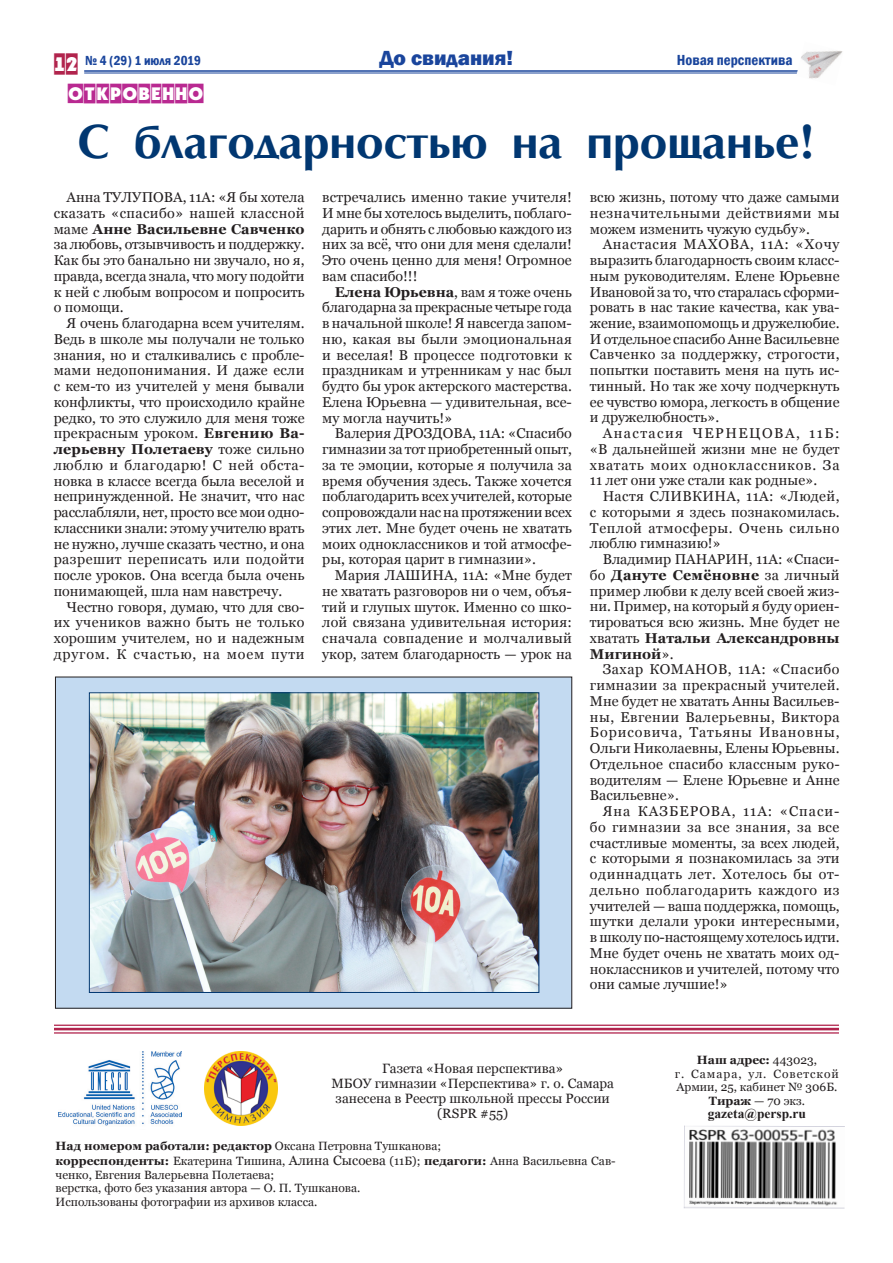
<style>
.page{position:relative;width:893px;height:1263px;background:#fff}
.page>*{position:absolute;margin:0;border:0;box-sizing:border-box;transform-origin:0 0}
.t1{font:700 48px "AG Opt Cyrillic";color:#013771}
.t2{font:800 21px "Franklin Gothic";color:#1a459c}
.t3{font:19.5px "a Plakat Titul Cm";color:#b1244d}
.t4{font:18px "a Plakat Titul Cm";color:#b92991}
.t5{font:600 condensed 15px "Franklin Gothic";color:#1a459c}
.t6{font:14.25px/15.8px "Georgia";color:#231f20;text-align:justify}
.t7{font:14.25px "Georgia";letter-spacing:.02em;color:#231f20}
.t8{font:700 14.25px "Georgia";letter-spacing:.005em;color:#231f20}
.t9{font:14.25px "Georgia";letter-spacing:.025em;color:#231f20}
.t10{font:14.25px "Georgia";letter-spacing:.035em;color:#231f20}
.t11{font:14.25px "Georgia";letter-spacing:.055em;color:#231f20}
.t12{font:14.25px "Georgia";letter-spacing:.04em;color:#231f20}
.t13{font:14.25px "Georgia";letter-spacing:.045em;color:#231f20}
.t14{font:14.25px "Georgia";letter-spacing:.065em;color:#231f20}
.t15{font:14.25px "Georgia";letter-spacing:.1em;color:#231f20}
.t16{font:14.25px "Georgia";letter-spacing:.05em;color:#231f20}
.t17{font:13.5px/15px "Georgia";color:#231f20;text-align:center}
.t18{font:700 13.5px "Times New Roman";color:#231f20}
.t19{font:600 condensed 13.5px "Franklin Gothic";color:#1a459c}
.t20{font:12px/13.5px "Georgia";color:#231f20}
.s1{font-weight:700}
.s2{font-weight:400}
.s3{font-size:13.5px}
</style>
<div class="page">
<hr style="left:54px;top:1024px;width:785px;height:2px;background:#b1244d">
<hr style="left:54px;top:1028px;width:785px;height:2px;background:#b1244d">
<hr style="left:54px;top:1032px;width:785px;height:1px;background:#b1244d">
<img style="left:684px;top:1125px;width:161px;height:84px">
<hr style="left:84px;top:70px;width:714px;height:2px;background:#1a459c">
<hr style="left:84px;top:73px;width:714px;height:1px;background:#1a459c">
<img style="left:796px;top:51px;width:47px;height:28px">
<img style="left:204px;top:1052px;width:74px;height:74px">
<img style="left:59px;top:1051px;width:122px;height:75px">
<div style="left:55px;top:677px;width:517px;height:331px;background:#c3daf1"></div>
<img style="left:91px;top:694px;width:446px;height:297px">
<div style="left:89px;top:692px;width:450px;height:301px;border:1px solid #013771"></div>
<h3 class="t3" style="left:54px;top:54px;width:26px">12</h3>
<h2 class="t2" style="left:380px;top:45px;width:135px">До свидания!</h2>
<p class="t5" style="left:677px;top:49px;width:117px">Новая перспектива</p>
<p class="t4" style="left:67px;top:83px;width:138px">откровенно</p>
<h1 class="t1" style="left:78px;top:115px;width:738px">С благодарностью на прощанье!</h1>
<p class="t6" style="left:66px;top:190px;width:57px">Анна Тулупова</p>
<p class="t19" style="left:85px;top:51px;width:117px">№ 4 (29) 1 июля 2019</p>
<p class="t6" style="left:54px;top:190px;width:252px;text-indent:129px">, 11А: «Я бы хотела сказать «спасибо» нашей классной маме <span class="s1">Анне Васильевне Савченко </span>за любовь, отзывчивость и поддержку.<br>Как бы это банально ни звучало, но я, правда, всегда знала, что могу подойти к ней с любым вопросом и попросить о помощи.</p>
<p class="t6" style="left:54px;top:316px;width:252px;text-indent:13px">Я очень благодарна всем учителям.<br>Ведь в школе мы получали не только знания, но и сталкивались с пробле&shy;мами недопонимания. И даже если с кем-то из учителей у меня бывали конфликты, что происходило крайне редко, то это служило для меня тоже прекрасным уроком. <span class="s1">Евгению Ва&shy;лерьевну Полетаеву</span> тоже сильно люблю и благодарю! С ней обста&shy;новка в классе всегда была веселой и непринужденной. Не значит, что нас расслабляли, нет, просто все мои одно&shy;классники знали: этому учителю врать не нужно, лучше сказать честно, и она разрешит переписать или подойти после уроков. Она всегда была очень понимающей, шла нам навстречу.</p>
<p class="t6" style="left:54px;top:599px;width:252px;text-indent:13px">Честно говоря, думаю, что для сво&shy;их учеников важно быть не только хорошим учителем, но и надежным другом. К счастью, на моем пути</p>
<p class="t6" style="left:322px;top:190px;width:251px">встречались именно такие учителя!<br>И мне бы хотелось выделить, поблаго&shy;дарить и обнять с любовью каждого из них за всё, что они для меня сделали!<br>Это очень ценно для меня! Огромное вам спасибо!!!</p>
<p class="t6" style="left:335px;top:284px;width:238px"><span class="s1">Елена Юрьевна</span>, вам я тоже очень</p>
<p class="t6" style="left:322px;top:300px;width:251px">благодарна за прекрасные четыре года</p>
<p class="t6" style="left:322px;top:316px;width:251px">в начальной школе! Я навсегда запом-</p>
<p class="t7" style="left:322px;top:330px;width:251px">ню, какая вы были эмоциональная</p>
<p class="t6" style="left:322px;top:347px;width:251px">и веселая! В процессе подготовки к</p>
<p class="t6" style="left:322px;top:363px;width:251px">праздникам и утренникам у нас был</p>
<p class="t6" style="left:322px;top:379px;width:251px">будто бы урок актерского мастерства.</p>
<p class="t6" style="left:322px;top:394px;width:251px">Елена Юрьевна — удивительная, все-</p>
<p class="t6" style="left:322px;top:410px;width:132px">му могла научить!»</p>
<p class="t6" style="left:335px;top:426px;width:81px">Валерия Дроздова</p>
<p class="t6" style="left:472px;top:426px;width:101px">, 11А: «Спасибо</p>
<p class="t6" style="left:322px;top:442px;width:251px">гимназии за тот приобретенный опыт,</p>
<p class="t6" style="left:322px;top:457px;width:251px">за те эмоции, которые я получила за</p>
<p class="t6" style="left:322px;top:473px;width:251px">время обучения здесь. Также хочется</p>
<p class="t6" style="left:322px;top:489px;width:251px">поблагодарить всех учителей, которые</p>
<p class="t6" style="left:322px;top:505px;width:251px">сопровождали нас на протяжении всех</p>
<p class="t6" style="left:322px;top:520px;width:251px">этих лет. Мне будет очень не хватать</p>
<p class="t6" style="left:322px;top:536px;width:251px">моих одноклассников и той атмосфе-</p>
<p class="t6" style="left:322px;top:552px;width:215px">ры, которая царит в гимназии».</p>
<p class="t6" style="left:335px;top:568px;width:74px">Мария Лашина</p>
<p class="t6" style="left:590px;top:190px;width:251px">всю жизнь, потому что даже самыми</p>
<p class="t12" style="left:590px;top:204px;width:251px">незначительными действиями мы</p>
<p class="t6" style="left:590px;top:221px;width:222px">можем изменить чужую судьбу».</p>
<p class="t16" style="left:603px;top:236px;width:107px">Анастасия Махова</p>
<p class="t6" style="left:750px;top:237px;width:91px">, 11А: «Хочу</p>
<p class="t6" style="left:590px;top:252px;width:251px">выразить благодарность своим класс-</p>
<p class="t6" style="left:590px;top:268px;width:251px">ным руководителям. Елене Юрьевне</p>
<p class="t6" style="left:590px;top:284px;width:251px">Ивановой за то, что старалась сформи-</p>
<p class="t6" style="left:590px;top:300px;width:251px">ровать в нас такие качества, как ува-</p>
<p class="t6" style="left:590px;top:315px;width:251px">жение, взаимопомощь и дружелюбие.</p>
<p class="t6" style="left:590px;top:331px;width:251px">И отдельное спасибо Анне Васильевне</p>
<p class="t9" style="left:590px;top:346px;width:251px">Савченко за поддержку, строгости,</p>
<p class="t6" style="left:590px;top:363px;width:251px">попытки поставить меня на путь ис-</p>
<p class="t6" style="left:590px;top:378px;width:251px">тинный. Но так же хочу подчеркнуть</p>
<p class="t6" style="left:590px;top:394px;width:251px">ее чувство юмора, легкость в общение</p>
<p class="t6" style="left:590px;top:410px;width:131px">и дружелюбность».</p>
<p class="t15" style="left:603px;top:425px;width:115px">Анастасия Чернецова</p>
<p class="t6" style="left:796px;top:426px;width:45px">, 11Б:</p>
<p class="t6" style="left:590px;top:441px;width:251px">«В дальнейшей жизни мне не будет</p>
<p class="t11" style="left:590px;top:456px;width:251px">хватать моих одноклассников. За</p>
<p class="t6" style="left:590px;top:473px;width:229px">11 лет они уже стали как родные».</p>
<p class="t6" style="left:603px;top:489px;width:69px">Настя Сливкина</p>
<p class="t9" style="left:736px;top:488px;width:105px">, 11А: «Людей,</p>
<p class="t6" style="left:590px;top:504px;width:251px">с которыми я здесь познакомилась.</p>
<p class="t13" style="left:590px;top:519px;width:251px">Теплой атмосферы. Очень сильно</p>
<p class="t6" style="left:590px;top:536px;width:132px">люблю гимназию!»</p>
<p class="t6" style="left:603px;top:552px;width:95px">Владимир Панарин</p>
<p class="t6" style="left:749px;top:552px;width:92px">, 11А: «Спаси-</p>
<p class="t8" style="left:590px;top:566px;width:251px"><span class="s2">бо</span> Дануте Семёновне <span class="s2">за личный</span></p>
<p class="t6" style="left:590px;top:583px;width:251px">пример любви к делу всей своей жиз-</p>
<p class="t6" style="left:590px;top:599px;width:251px">ни. Пример, на который я буду ориен-</p>
<p class="t6" style="left:590px;top:615px;width:251px">тироваться всю жизнь. Мне будет не</p>
<p class="t8" style="left:590px;top:629px;width:251px"><span class="s2">хватать</span> Натальи Александровны</p>
<p class="t8" style="left:590px;top:645px;width:85px">Мигиной<span class="s2">».</span></p>
<p class="t6" style="left:603px;top:662px;width:70px">Захар Команов</p>
<p class="t10" style="left:728px;top:661px;width:113px">, 11А: «Спасибо</p>
<p class="t7" style="left:590px;top:677px;width:251px">гимназии за прекрасный учителей.</p>
<p class="t6" style="left:590px;top:693px;width:251px">Мне будет не хватать Анны Васильев-</p>
<p class="t10" style="left:590px;top:708px;width:251px">ны, Евгении Валерьевны, Виктора</p>
<p class="t14" style="left:590px;top:724px;width:251px">Борисовича, Татьяны Ивановны,</p>
<p class="t6" style="left:590px;top:741px;width:251px">Ольги Николаевны, Елены Юрьевны.</p>
<p class="t7" style="left:590px;top:755px;width:251px">Отдельное спасибо классным руко-</p>
<p class="t6" style="left:590px;top:772px;width:251px">водителям — Елене Юрьевне и Анне</p>
<p class="t6" style="left:590px;top:788px;width:91px">Васильевне».</p>
<p class="t6" style="left:603px;top:804px;width:58px">Яна Казберова</p>
<p class="t6" style="left:322px;top:568px;width:251px;text-indent:132px">, 11А: «Мне будет не хватать разговоров ни о чем, объя&shy;тий и глупых шуток. Именно со шко&shy;лой связана удивительная история: сначала совпадение и молчаливый укор, затем благодарность — урок на</p>
<p class="t6" style="left:590px;top:804px;width:251px;text-indent:142px">, 11А: «Спаси&shy;бо гимназии за все знания, за все счастливые моменты, за всех людей, с которыми я познакомилась за эти одиннадцать лет. Хотелось бы от&shy;дельно поблагодарить каждого из учителей — ваша поддержка, помощь, шутки делали уроки интересными, в школу по-настоящему хотелось идти.<br>Мне будет очень не хватать моих од&shy;ноклассников и учителей, потому что они самые лучшие!»</p>
<p class="t17" style="left:331px;top:1061px;width:284px">Газета «Новая перспектива»<br>МБОУ гимназии «Перспектива» г. о. Самара занесена в Реестр школьной прессы России (RSPR #55)</p>
<p class="t20" style="left:56px;top:1138px;width:562px;line-height:15.8px"><span class="s1">Над номером работали: редактор</span> Оксана Петровна Тушканова;<br><span class="s1">корреспонденты:</span> Екатерина Тишина, <span class="s3">Алина Сысоева</span> (11Б); <span class="s1">педагоги:</span> Анна Васильевна Сав-</p>
<p class="t20" style="left:56px;top:1168px;width:306px">ченко, Евгения Валерьевна Полетаева;<br>верстка, фото без указания автора — О. П. Тушканова.<br>Использованы фотографии из архивов класса.</p>
<p class="t20" style="left:675px;top:1053px;width:166px;text-align:center"><span class="s1">Наш адрес:</span> 443023,<br>г. Самара, ул. Советской<br>Армии, 25, кабинет № 306Б.<br><span class="s1">Тираж</span> — 70 экз.</p>
<p class="t18" style="left:708px;top:1104px;width:100px">gazeta@persp.ru</p>
</div>
